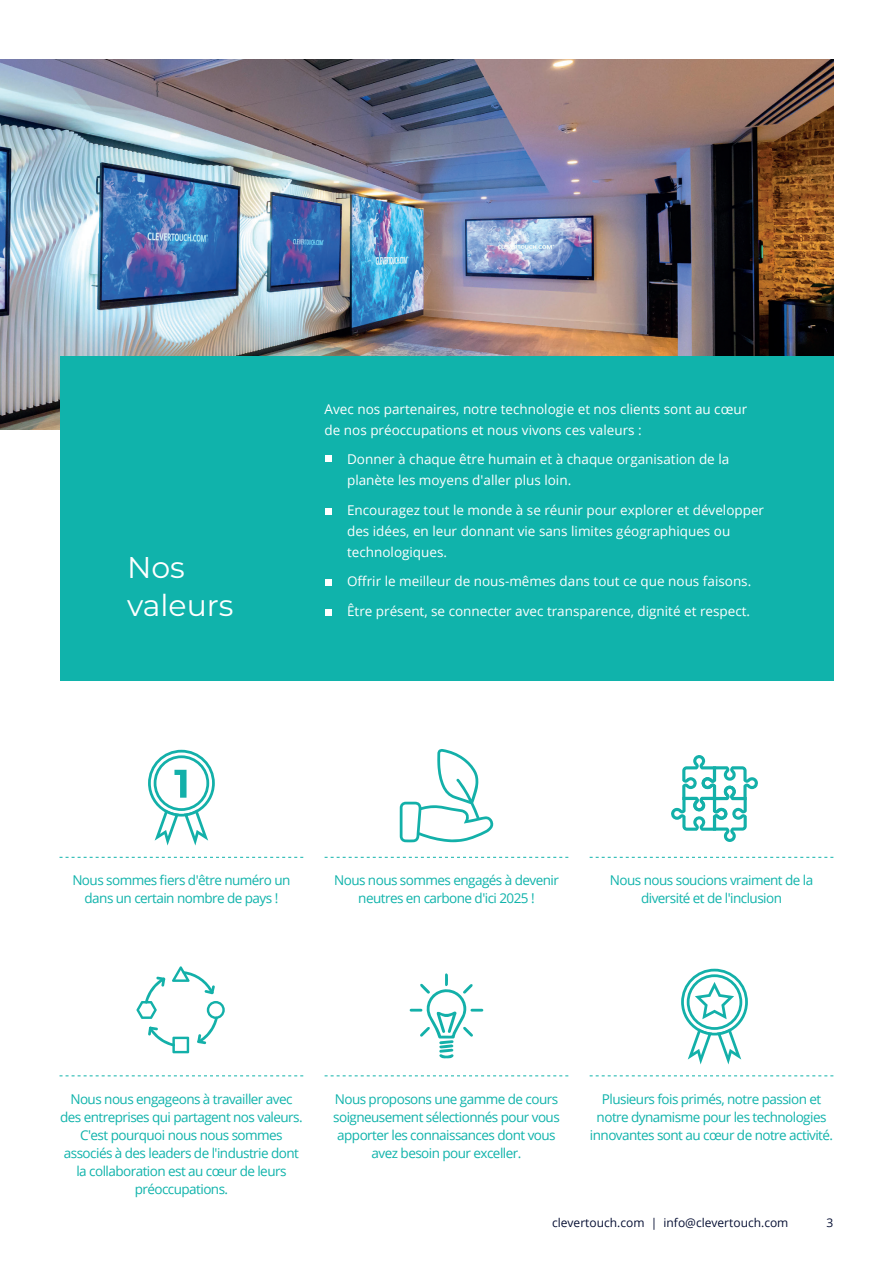
<style>
.page{position:relative;width:893px;height:1263px;background:#fff}
.page>*{position:absolute;margin:0;border:0;box-sizing:border-box;transform-origin:0 0}
.Title_White{font:30px/37.5px "Montserrat";color:#fff}
.Icon_Notes_Blue{font:13.5px/18px "Open Sans";letter-spacing:-.04em;color:#10b3ab;text-align:center}
.Body_Copy_White{font:13.5px/21px "Open Sans";color:#fff}
.t1{font:12px "Open Sans";color:#071034}
</style>
<div class="page">
<img style="left:0;top:60px;width:833px;height:369px">
<div style="left:60px;top:356px;width:773px;height:324px;background:#10b3ab"></div>
<svg style="left:325px;top:455px;width:6px;height:6px"></svg>
<div style="left:325px;top:508px;width:6px;height:7px;background:#fff"></div>
<svg style="left:325px;top:579px;width:6px;height:6px"></svg>
<div style="left:325px;top:609px;width:6px;height:7px;background:#fff"></div>
<svg style="left:590px;top:1075px;width:243px;height:1px"></svg>
<svg style="left:590px;top:857px;width:243px;height:1px"></svg>
<svg style="left:325px;top:1075px;width:243px;height:1px"></svg>
<svg style="left:325px;top:857px;width:243px;height:1px"></svg>
<svg style="left:60px;top:1075px;width:243px;height:1px"></svg>
<svg style="left:60px;top:857px;width:243px;height:1px"></svg>
<svg style="left:148px;top:750px;width:67px;height:95px"></svg>
<svg style="left:197px;top:1001px;width:28px;height:43px"></svg>
<svg style="left:148px;top:1026px;width:41px;height:27px"></svg>
<svg style="left:136px;top:976px;width:29px;height:43px"></svg>
<svg style="left:172px;top:966px;width:43px;height:28px"></svg>
<svg style="left:400px;top:749px;width:94px;height:93px"></svg>
<svg style="left:410px;top:973px;width:73px;height:85px"></svg>
<svg style="left:671px;top:755px;width:87px;height:87px"></svg>
<svg style="left:681px;top:969px;width:67px;height:95px"></svg>
<p class="Title_White" style="left:127px;top:548px;width:108px">Nos valeurs</p>
<p class="Body_Copy_White" style="left:325px;top:398px;width:424px">Avec nos partenaires, notre technologie et nos clients sont au cœur de nos préoccupations et nous vivons ces valeurs :</p>
<p class="Body_Copy_White" style="left:347px;top:448px;width:384px">Donner à chaque être humain et à chaque organisation de la planète les moyens d'aller plus loin.</p>
<p class="Body_Copy_White" style="left:347px;top:499px;width:419px">Encouragez tout le monde à se réunir pour explorer et développer des idées, en leur donnant vie sans limites géographiques ou technologiques.</p>
<p class="Body_Copy_White" style="left:347px;top:570px;width:406px">Offrir le meilleur de nous-mêmes dans tout ce que nous faisons.</p>
<p class="Body_Copy_White" style="left:347px;top:600px;width:405px">Être présent, se connecter avec transparence, dignité et respect.</p>
<p class="Icon_Notes_Blue" style="left:72px;top:871px;width:220px">Nous sommes fiers d'être numéro un dans un certain nombre de pays !</p>
<p class="Icon_Notes_Blue" style="left:334px;top:871px;width:226px">Nous nous sommes engagés à devenir neutres en carbone d'ici 2025 !</p>
<p class="Icon_Notes_Blue" style="left:610px;top:871px;width:205px">Nous nous soucions vraiment de la diversité et de l'inclusion</p>
<p class="Icon_Notes_Blue" style="left:60px;top:1089px;width:244px">Nous nous engageons à travailler avec des entreprises qui partagent nos valeurs.<br>C'est pourquoi nous nous sommes associés à des leaders de l'industrie dont la collaboration est au cœur de leurs préoccupations.</p>
<p class="Icon_Notes_Blue" style="left:333px;top:1089px;width:228px">Nous proposons une gamme de cours soigneusement sélectionnés pour vous apporter les connaissances dont vous avez besoin pour exceller.</p>
<p class="Icon_Notes_Blue" style="left:590px;top:1089px;width:245px">Plusieurs fois primés, notre passion et notre dynamisme pour les technologies innovantes sont au cœur de notre activité.</p>
<p class="t1" style="left:552px;top:1214px;width:238px">clevertouch.com | info@clevertouch.com</p>
<p class="t1" style="left:827px;top:1214px;width:8px">3</p>
</div>
